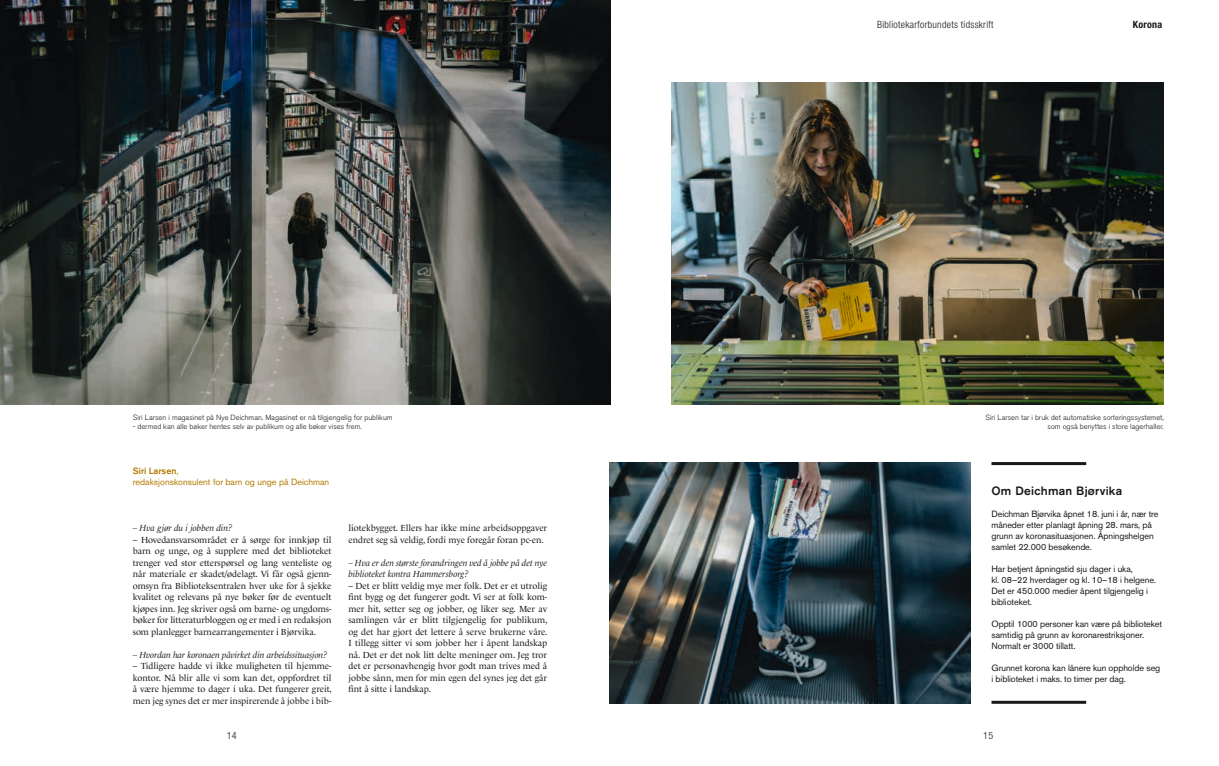
<style>
.page{position:relative;width:1219px;height:766px;background:#fff}
.page>*{position:absolute;margin:0;border:0;box-sizing:border-box;transform-origin:0 0}
.t1{font:500 12px "Akzidenz Grotesk BQ";letter-spacing:.02em;color:#1b1917}
.t2{font:300 condensed 10px "Helvetica Neue";letter-spacing:.03em;color:#1b1917}
.t3{font:700 condensed 10px "Helvetica Neue";letter-spacing:.03em;color:#1b1917}
.t4{font:9px/11.5px "Le Monde Livre Std";color:#1b1917;text-align:justify}
.t5{font:9px/11px "Akzidenz Grotesk BE";letter-spacing:-.01em;color:#1b1917}
.t6{font:italic 9px/11.5px "Le Monde Livre Std";color:#1b1917}
.t7{font:9px/11.5px "Akzidenz Grotesk BE";color:#b37a00}
.t8{font:300 7.5px/9px "Akzidenz Grotesk BE";color:#1b1917;text-align:right}
.s1{font-weight:500}
</style>
<div class="page">
<img style="left:609px;top:462px;width:361px;height:241px">
<img style="left:672px;top:82px;width:492px;height:322px">
<img style="left:0;top:0;width:610px;height:404px">
<hr style="left:991px;top:462px;width:95px;height:3px;background:#1b1917">
<hr style="left:991px;top:700px;width:95px;height:3px;background:#1b1917">
<p class="t2" style="left:225px;top:19px;width:51px">Bibliotekaren</p>
<p class="t2" style="left:514px;top:19px;width:35px">03 2020</p>
<p class="t2" style="left:877px;top:19px;width:118px">Bibliotekarforbundets tidsskrift</p>
<p class="t3" style="left:1133px;top:18px;width:31px">Korona</p>
<p class="t8" style="left:133px;top:413px;width:261px">Siri Larsen i magasinet på Nye Deichman. Magasinet er nå tilgjengelig for publikum</p>
<p class="t8" style="left:133px;top:422px;width:230px">- dermed kan alle bøker hentes selv av publikum og alle bøker vises frem.</p>
<p class="t8" style="left:985px;top:413px;width:180px">Siri Larsen tar i bruk det automatiske sorteringssystemet, som også benyttes i store lagerhaller.</p>
<p class="t7" style="left:133px;top:464px;width:198px"><span class="s1">Siri Larsen</span>,<br>redaksjonskonsulent for barn og unge på Deichman</p>
<p class="t6" style="left:133px;top:522px;width:101px">– Hva gjør du i jobben din?</p>
<p class="t4" style="left:133px;top:533px;width:200px">– Hovedansvarsområdet er å sørge for innkjøp til barn og unge, og å supplere med det biblioteket trenger ved stor etterspørsel og lang venteliste og når materiale er skadet/ødelagt. Vi får også gjenn&shy;omsyn fra Biblioteksentralen hver uke for å sjekke kvalitet og relevans på nye bøker før de eventuelt kjøpes inn. Jeg skriver også om barne- og ungdoms&shy;bøker for litteraturbloggen og er med i en redaksjon som planlegger barnearrangementer i Bjørvika.</p>
<p class="t6" style="left:133px;top:648px;width:196px">– Hvordan har koronaen påvirket din arbeidssituasjon?</p>
<p class="t4" style="left:133px;top:660px;width:201px">– Tidligere hadde vi ikke muligheten til hjemme&shy;kontor. Nå blir alle vi som kan det, oppfordret til å være hjemme to dager i uka. Det fungerer greit, men jeg synes det er mer inspirerende å jobbe i bib-</p>
<p class="t4" style="left:348px;top:522px;width:200px">liotekbygget. Ellers har ikke mine arbeidsoppgaver endret seg så veldig, fordi mye foregår foran pc-en.</p>
<p class="t6" style="left:348px;top:556px;width:200px">– Hva er den største forandringen ved å jobbe på det nye biblioteket kontra Hammersborg?</p>
<p class="t4" style="left:348px;top:579px;width:201px">– Det er blitt veldig mye mer folk. Det er et utrolig fint bygg og det fungerer godt. Vi ser at folk kom&shy;mer hit, setter seg og jobber, og liker seg. Mer av samlingen vår er blitt tilgjengelig for publikum, og det har gjort det lettere å serve brukerne våre.<br>I tillegg sitter vi som jobber her i åpent landskap nå. Det er det nok litt delte meninger om. Jeg tror det er personavhengig hvor godt man trives med å jobbe sånn, men for min egen del synes jeg det går fint å sitte i landskap.</p>
<h1 class="t1" style="left:991px;top:483px;width:132px">Om Deichman Bjørvika</h1>
<p class="t5" style="left:991px;top:508px;width:169px">Deichman Bjørvika åpnet 18. juni i år, nær tre måneder etter planlagt åpning 28. mars, på grunn av koronasituasjonen. Åpningshelgen samlet 22.000 besøkende.</p>
<p class="t5" style="left:991px;top:563px;width:166px">Har betjent åpningstid sju dager i uka,<br>kl. 08–22 hverdager og kl. 10–18 i helgene.<br>Det er 450.000 medier åpent tilgjengelig i biblioteket.</p>
<p class="t5" style="left:991px;top:618px;width:172px">Opptil 1000 personer kan være på biblioteket samtidig på grunn av koronarestriksjoner.<br>Normalt er 3000 tillatt.</p>
<p class="t5" style="left:991px;top:662px;width:170px">Grunnet korona kan lånere kun oppholde seg i biblioteket i maks. to timer per dag.</p>
<p class="t2" style="left:227px;top:729px;width:11px">14</p>
<p class="t2" style="left:983px;top:729px;width:11px">15</p>
</div>
